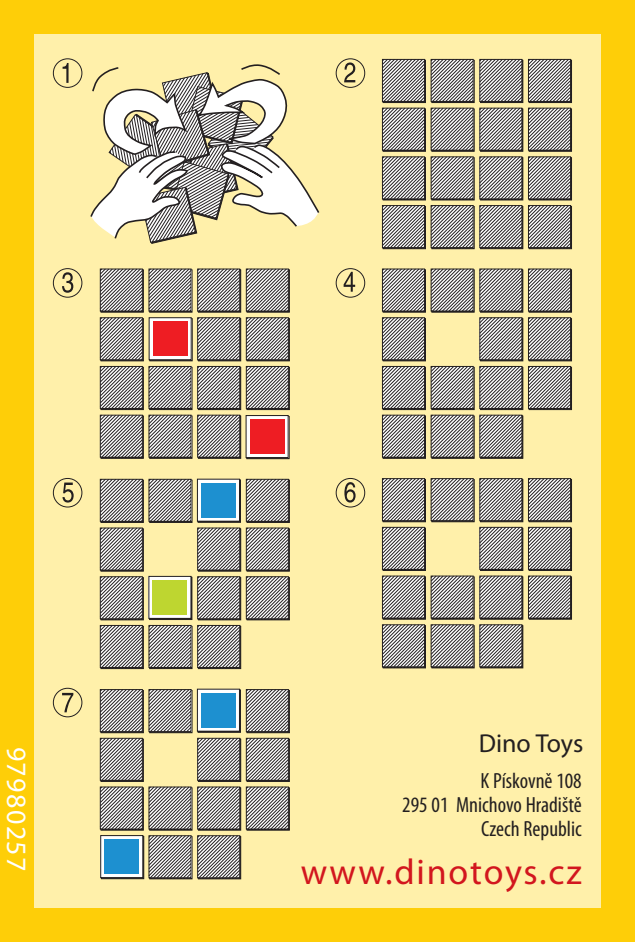
<style>
.page{position:relative;width:635px;height:942px;background:#fff}
.page>*{position:absolute;margin:0;border:0;box-sizing:border-box;transform-origin:0 0}
.t1{font:36px "Myriad Pro";letter-spacing:.05em;color:#d2161e}
.t2{font:28px "Myriad Pro";letter-spacing:.05em;color:#fff}
.t3{font:26px "Myriad Pro";letter-spacing:-.005em;color:#231f20}
.t4{font:condensed 22px/24px "Myriad Pro";color:#231f20;text-align:right}
</style>
<div class="page">
<div style="left:0;top:0;width:635px;height:941px;background:#fece08"></div>
<div style="left:34px;top:34px;width:567px;height:873px;background:#fff0aa"></div>
<svg style="left:382px;top:59px;width:190px;height:190px"></svg>
<svg style="left:382px;top:268px;width:190px;height:190px"></svg>
<div style="left:149px;top:835px;width:44px;height:44px;background:#2a2524"></div>
<div style="left:198px;top:835px;width:43px;height:44px;background:#2a2524"></div>
<div style="left:383px;top:625px;width:43px;height:43px;background:#231f20"></div>
<div style="left:431px;top:625px;width:44px;height:43px;background:#231f20"></div>
<div style="left:480px;top:625px;width:43px;height:43px;background:#231f20"></div>
<svg style="left:382px;top:478px;width:190px;height:189px"></svg>
<div style="left:246px;top:416px;width:44px;height:43px;background:#2d2926"></div>
<svg style="left:99px;top:268px;width:191px;height:190px"></svg>
<div style="left:250px;top:419px;width:35px;height:35px;background:#ee1d23"></div>
<svg style="left:99px;top:478px;width:191px;height:190px"></svg>
<div style="left:201px;top:482px;width:35px;height:35px;background:#1d90d0"></div>
<svg style="left:99px;top:688px;width:191px;height:190px"></svg>
<div style="left:201px;top:692px;width:35px;height:35px;background:#1d90d0"></div>
<svg style="left:63px;top:63px;width:6px;height:20px"></svg>
<div style="left:53px;top:58px;width:29px;height:30px;border:1px solid #231f20;border-radius:50%"></div>
<svg style="left:62px;top:272px;width:11px;height:20px"></svg>
<div style="left:53px;top:268px;width:29px;height:29px;border:1px solid #231f20;border-radius:50%"></div>
<svg style="left:62px;top:482px;width:12px;height:20px"></svg>
<div style="left:53px;top:478px;width:29px;height:29px;border:1px solid #231f20;border-radius:50%"></div>
<svg style="left:62px;top:692px;width:11px;height:20px"></svg>
<div style="left:53px;top:687px;width:29px;height:30px;border:1px solid #231f20;border-radius:50%"></div>
<svg style="left:344px;top:62px;width:11px;height:20px"></svg>
<div style="left:336px;top:58px;width:29px;height:30px;border:1px solid #231f20;border-radius:50%"></div>
<svg style="left:344px;top:272px;width:11px;height:19px"></svg>
<div style="left:336px;top:268px;width:29px;height:29px;border:1px solid #231f20;border-radius:50%"></div>
<svg style="left:344px;top:482px;width:12px;height:20px"></svg>
<div style="left:336px;top:478px;width:29px;height:29px;border:1px solid #231f20;border-radius:50%"></div>
<svg style="left:90px;top:64px;width:230px;height:176px"></svg>
<p class="t2" style="left:27px;top:746px;width:126px;rotate:90deg">97980257</p>
<p class="t3" style="left:479px;top:733px;width:106px">Dino Toys</p>
<p class="t4" style="left:402px;top:770px;width:181px">K Pískovně 108<br>295 01 Mnichovo Hradiště<br>Czech Republic</p>
<h1 class="t1" style="left:301px;top:857px;width:282px">www.dinotoys.cz</h1>
</div>
